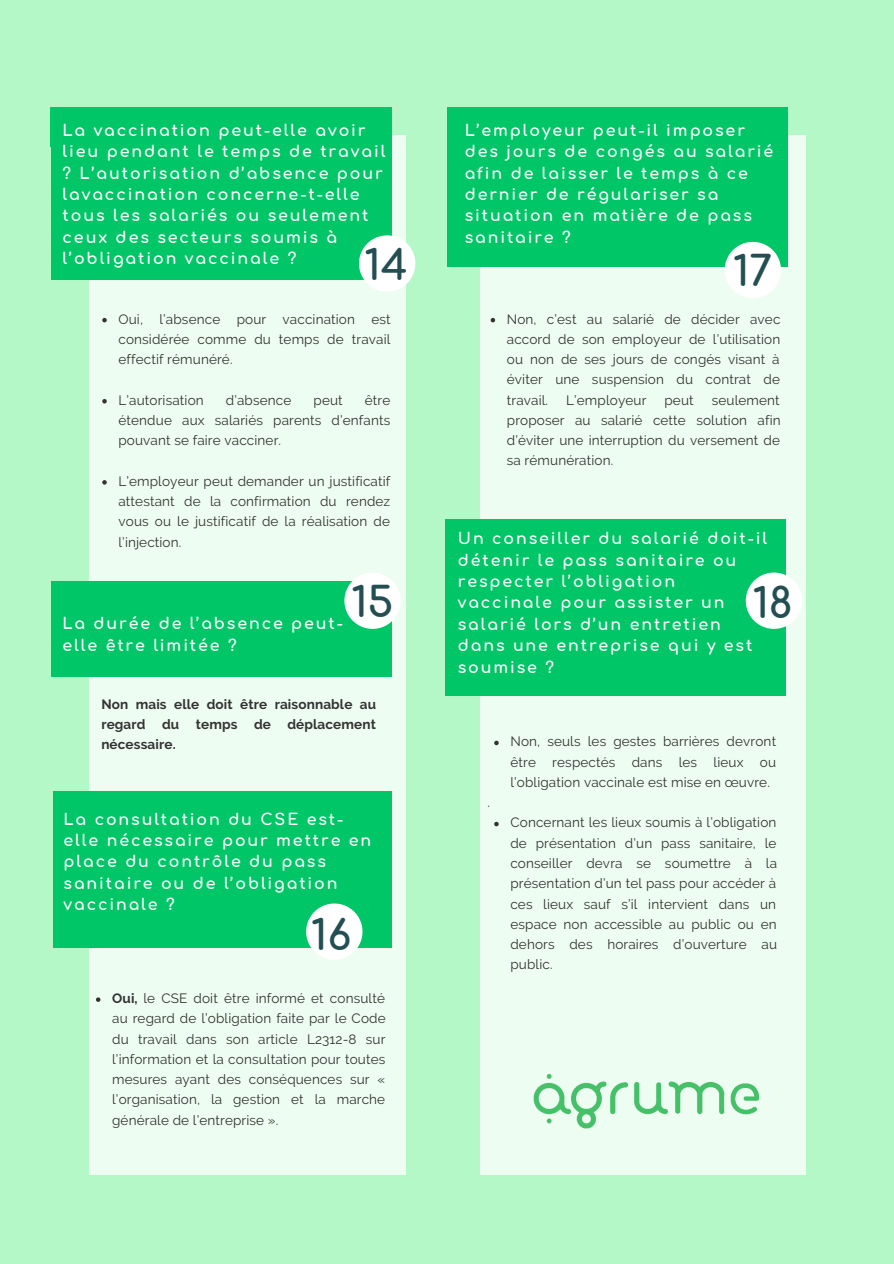
<style>
.page{position:relative;width:894px;height:1264px;background:#fff}
.page>*{position:absolute;margin:0;border:0;box-sizing:border-box;transform-origin:0 0}
.t1{font:700 41.25px "Comfortaa";color:#234f52}
.t2{font:700 15.9px/21.5px "Comfortaa";letter-spacing:.12em;color:#fff}
.t3{font:700 15.75px/21.5px "Comfortaa";letter-spacing:.12em;color:#fff}
.t4{font:13.5px/20.2px "Raleway";letter-spacing:.01em;color:#333;text-align:justify}
.t5{font:700 13.5px/20.2px "Raleway";letter-spacing:.01em;color:#333;text-align:justify}
.s1{font-weight:700}
</style>
<div class="page">
<div style="left:0;top:0;width:893px;height:1263px;background:#b4f8c7"></div>
<div style="left:89px;top:135px;width:317px;height:1039px;background:#eefdf2"></div>
<div style="left:479px;top:135px;width:326px;height:1039px;background:#eefdf2"></div>
<div style="left:51px;top:107px;width:340px;height:173px;background:#00c667"></div>
<div style="left:447px;top:107px;width:340px;height:160px;background:#00c667"></div>
<svg style="left:359px;top:235px;width:56px;height:57px"></svg>
<svg style="left:724px;top:242px;width:56px;height:56px"></svg>
<div style="left:51px;top:581px;width:340px;height:95px;background:#00c667"></div>
<svg style="left:344px;top:573px;width:56px;height:56px"></svg>
<div style="left:445px;top:519px;width:340px;height:177px;background:#00c667"></div>
<svg style="left:745px;top:572px;width:56px;height:57px"></svg>
<div style="left:54px;top:791px;width:337px;height:156px;background:#00c667"></div>
<svg style="left:306px;top:903px;width:56px;height:56px"></svg>
<img style="left:533px;top:1074px;width:227px;height:55px">
<svg style="left:490px;top:318px;width:5px;height:4px"></svg>
<svg style="left:102px;top:318px;width:5px;height:4px"></svg>
<svg style="left:102px;top:399px;width:5px;height:4px"></svg>
<svg style="left:102px;top:480px;width:5px;height:4px"></svg>
<svg style="left:494px;top:740px;width:4px;height:5px"></svg>
<svg style="left:494px;top:821px;width:4px;height:5px"></svg>
<svg style="left:96px;top:997px;width:4px;height:4px"></svg>
<p class="t2" style="left:62px;top:120px;width:324px">La vaccination peut-elle avoir lieu pendant le temps de travail ? L’autorisation d’absence pour lavaccination concerne-t-elle tous les salariés ou seulement ceux des secteurs soumis à l’obligation vaccinale ?</p>
<p class="t3" style="left:464px;top:120px;width:310px">L’employeur peut-il imposer des jours de congés au salarié afin de laisser le temps à ce dernier de régulariser sa situation en matière de pass sanitaire ?</p>
<p class="t1" style="left:364px;top:244px;width:45px">14</p>
<p class="t1" style="left:733px;top:250px;width:40px">17</p>
<p class="t4" style="left:118px;top:308px;width:274px">Oui, l’absence pour vaccination est considérée comme du temps de travail effectif rémunéré.</p>
<p class="t4" style="left:118px;top:390px;width:87px">L’autorisation</p>
<p class="t4" style="left:226px;top:390px;width:67px">d’absence</p>
<p class="t4" style="left:313px;top:390px;width:31px">peut</p>
<p class="t4" style="left:118px;top:390px;width:273px;text-indent:246px">être étendue aux salariés parents d’enfants pouvant se faire vacciner.</p>
<p class="t4" style="left:118px;top:471px;width:273px">L’employeur peut demander un justificatif attestant de la confirmation du rendez vous ou le justificatif de la réalisation de l’injection.</p>
<p class="t3" style="left:62px;top:613px;width:282px">La durée de l’absence peut&shy;elle être limitée ?</p>
<p class="t1" style="left:351px;top:580px;width:44px">15</p>
<p class="t5" style="left:101px;top:693px;width:276px">Non mais elle doit être raisonnable au regard du temps de déplacement nécessaire.</p>
<p class="t3" style="left:64px;top:808px;width:309px">La consultation du CSE est&shy;elle nécessaire pour mettre en place du contrôle du pass sanitaire ou de l’obligation vaccinale ?</p>
<p class="t1" style="left:311px;top:913px;width:42px">16</p>
<p class="t4" style="left:112px;top:988px;width:275px"><span class="s1">Oui,</span> le CSE doit être informé et consulté au regard de l’obligation faite par le Code du travail dans son article L2312-8 sur l’information et la consultation pour toutes mesures ayant des conséquences sur « l’organisation, la gestion et la marche générale de l’entreprise ».</p>
<p class="t4" style="left:506px;top:308px;width:275px">Non, c’est au salarié de décider avec accord de son employeur de l’utilisation ou non de ses jours de congés visant à éviter une suspension du contrat de travail.</p>
<p class="t4" style="left:506px;top:390px;width:275px;text-indent:205px">seulement proposer au salarié cette solution afin d’éviter une interruption du versement de sa rémunération.</p>
<p class="t4" style="left:566px;top:390px;width:82px">L’employeur</p>
<p class="t4" style="left:664px;top:390px;width:31px">peut</p>
<p class="t3" style="left:457px;top:528px;width:311px">Un conseiller du salarié doit-il détenir le pass sanitaire ou respecter l’obligation vaccinale pour assister un salarié lors d’un entretien dans une entreprise qui y est soumise ?</p>
<p class="t1" style="left:752px;top:582px;width:42px">18</p>
<p class="t4" style="left:487px;top:792px;width:4px">.</p>
<p class="t4" style="left:510px;top:731px;width:267px">Non, seuls les gestes barrières devront être respectés dans les lieux ou l’obligation vaccinale est mise en œuvre.</p>
<p class="t4" style="left:510px;top:812px;width:268px">Concernant les lieux soumis à l’obligation de présentation d’un pass sanitaire, le conseiller devra se soumettre à la présentation d’un tel pass pour accéder à ces lieux sauf s’il intervient dans un espace non accessible au public ou en dehors des horaires d’ouverture au public.</p>
</div>
